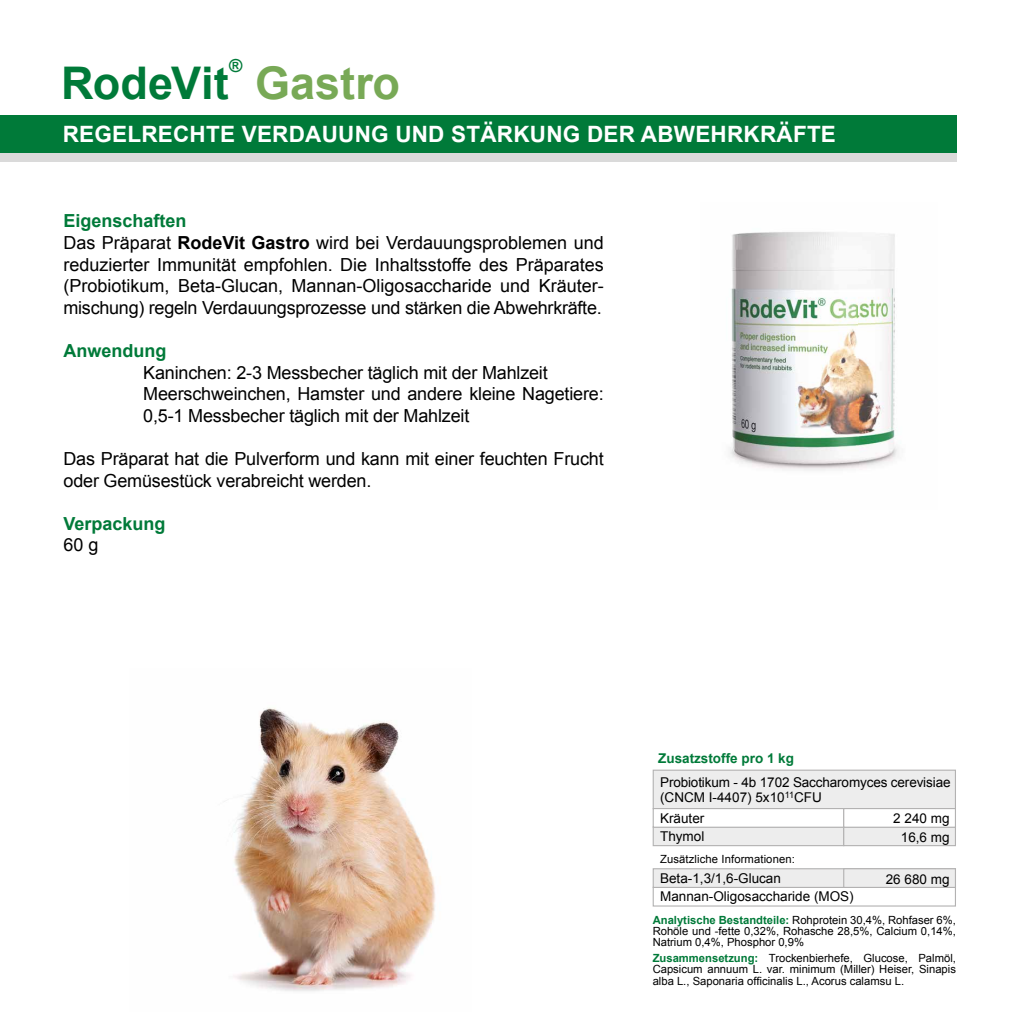
<style>
.page{position:relative;width:1021px;height:1021px;background:#fff}
.page>*{position:absolute;margin:0;border:0;box-sizing:border-box;transform-origin:0 0}
.t1{font:700 45px "Arial";color:#007a39}
.t2{font:700 45px "Arial";color:#78a956}
.t3{font:700 22.5px "Arial";letter-spacing:.01em;color:#fff}
.t4{font:18px/21.6px "Arial";letter-spacing:-.01em;color:#000}
.t5{font:700 18px "Arial";color:#007a39}
.t6{font:13.5px/18.4px "Arial";color:#000}
.t7{font:700 13.5px "Arial";color:#007a39}
.t8{font:11.25px/11.2px "Arial";color:#000;text-align:justify}
.s1{font-weight:700;color:#007a39}
.s2{font-weight:700}
</style>
<div class="page">
<div style="left:652px;top:886px;width:304px;height:20px;background:#fff;border:1px solid #b3b2b2"></div>
<div style="left:652px;top:826px;width:192px;height:20px;background:#ededed;border:1px solid #b3b2b2"></div>
<div style="left:652px;top:769px;width:304px;height:40px;background:#ededed;border:1px solid #b3b2b2"></div>
<div style="left:843px;top:826px;width:113px;height:20px;background:#ededed;border:1px solid #b3b2b2"></div>
<div style="left:652px;top:868px;width:304px;height:20px;background:#ededed;border:1px solid #b3b2b2"></div>
<div style="left:652px;top:808px;width:192px;height:19px;background:#fff;border:1px solid #b3b2b2"></div>
<div style="left:843px;top:808px;width:113px;height:19px;background:#fff;border:1px solid #b3b2b2"></div>
<div style="left:0;top:118px;width:956px;height:43px;background:#dadada"></div>
<div style="left:0;top:115px;width:956px;height:37px;background:#007a39"></div>
<img style="left:224px;top:707px;width:211px;height:284px">
<img style="left:730px;top:232px;width:168px;height:239px">
<div style="left:843px;top:868px;width:113px;height:20px;background:#ededed;border:1px solid #b3b2b2"></div>
<p class="t5" style="left:229px;top:53px;width:15px">®</p>
<h1 class="t1" style="left:61px;top:52px;width:169px">RodeVit</h1>
<h1 class="t2" style="left:255px;top:52px;width:146px">Gastro</h1>
<p class="t3" style="left:63px;top:118px;width:774px">REGELRECHTE VERDAUUNG UND STÄRKUNG DER ABWEHRKRÄFTE</p>
<p class="t4" style="left:63px;top:210px;width:541px"><span class="s1">Eigenschaften<br></span>Das Präparat <span class="s2">RodeVit Gastro</span> wird bei Verdauungsproblemen und reduzierter Immunität empfohlen. Die Inhaltsstoffe des Präparates (Probiotikum, Beta-Glucan, Mannan-Oligosaccharide und Kräuter&shy;mischung) regeln Verdauungsprozesse und stärken die Abwehrkräfte.</p>
<p class="t5" style="left:63px;top:338px;width:104px">Anwendung</p>
<p class="t4" style="left:143px;top:361px;width:462px">Kaninchen: 2-3 Messbecher täglich mit der Mahlzeit<br>Meerschweinchen, Hamster und andere kleine Nagetiere:<br>0,5-1 Messbecher täglich mit der Mahlzeit</p>
<p class="t4" style="left:63px;top:448px;width:541px">Das Präparat hat die Pulverform und kann mit einer feuchten Frucht oder Gemüsestück verabreicht werden.</p>
<p class="t5" style="left:63px;top:511px;width:104px">Verpackung</p>
<p class="t4" style="left:63px;top:534px;width:37px">60 g</p>
<p class="t7" style="left:658px;top:749px;width:137px">Zusatzstoffe pro 1 kg</p>
<p class="t6" style="left:660px;top:773px;width:292px;line-height:15.8px">Probiotikum - 4b 1702 Saccharomyces cerevisiae (CNCM I-4407) 5x10<sup>11</sup>CFU</p>
<p class="t6" style="left:660px;top:808px;width:46px">Kräuter<br>Thymol</p>
<p class="t6" style="left:893px;top:809px;width:58px;text-align:center">2 240 mg<br>16,6 mg</p>
<p class="t8" style="left:660px;top:853px;width:136px">Zusätzliche Informationen:</p>
<p class="t6" style="left:660px;top:868px;width:195px">Beta-1,3/1,6-Glucan<br>Mannan-Oligosaccharide (MOS)</p>
<p class="t6" style="left:885px;top:869px;width:65px">26 680 mg</p>
<p class="t8" style="left:652px;top:914px;width:305px"><span class="s1">Analytische Bestandteile:</span> Rohprotein 30,4%, Rohfaser 6%, Rohöle und -fette 0,32%, Rohasche 28,5%, Calcium 0,14%, Natrium 0,4%, Phosphor 0,9%</p>
<p class="t8" style="left:652px;top:952px;width:305px"><span class="s1">Zusammensetzung:</span> Trockenbierhefe, Glucose, Palmöl, Capsicum annuum L. var. minimum (Miller) Heiser, Sinapis alba L., Saponaria officinalis L., Acorus calamsu L.</p>
</div>
